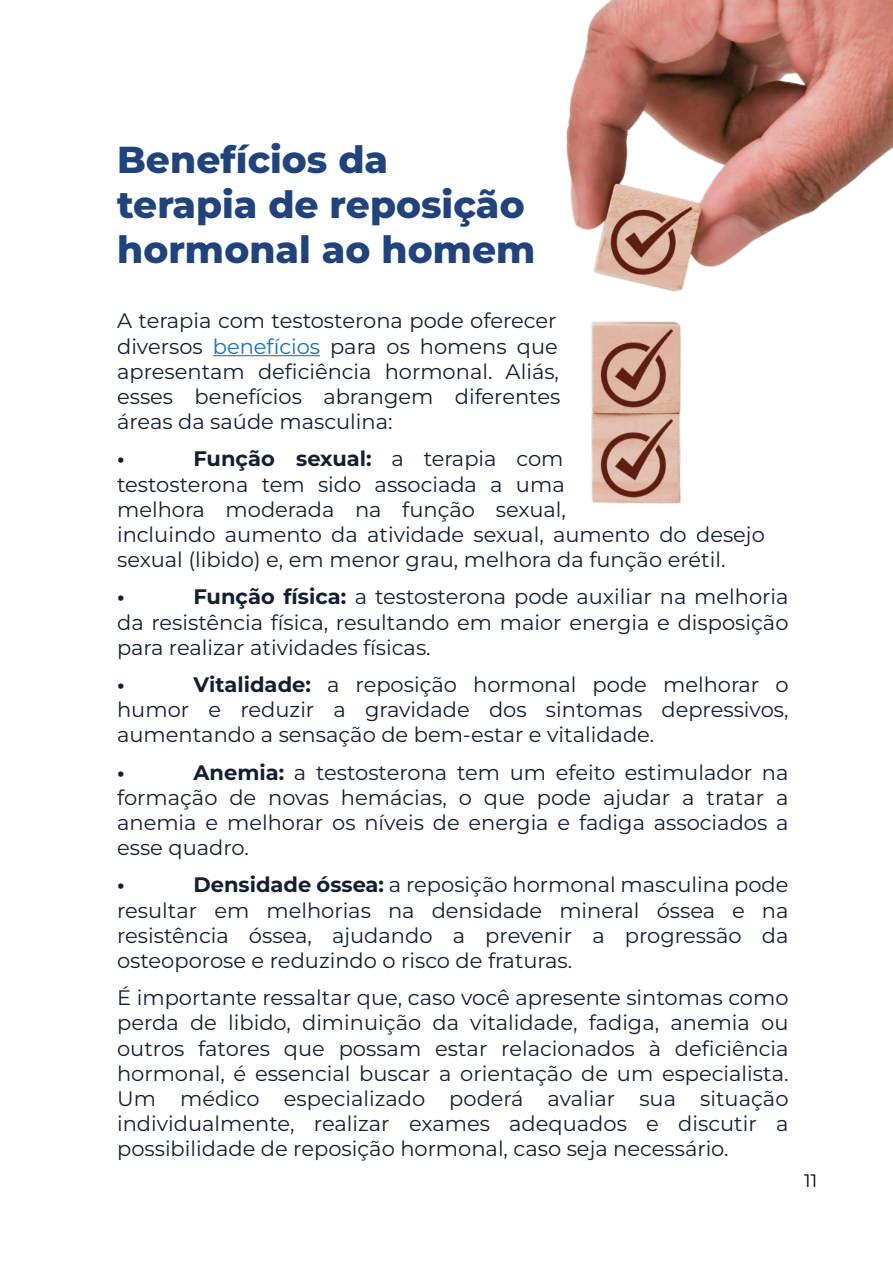
<style>
.page{position:relative;width:893px;height:1263px;background:#fff}
.page>*{position:absolute;margin:0;border:0;box-sizing:border-box;transform-origin:0 0}
.t1{font:800 37.5px/45px "Montserrat";color:#21437b}
.t2{font:21px/25.2px "Montserrat";color:#131f31;text-align:justify}
.t3{font:700 21px "Montserrat";color:#131f31}
.t4{font:18px "Montserrat";color:#000}
.s1{color:#1d71b8}
.s2{font-weight:700}
</style>
<div class="page">
<img style="left:212px;top:0;width:681px;height:504px">
<hr style="left:213px;top:355px;width:107px;height:1px;background:#1d71b8">
<h1 class="t1" style="left:117px;top:135px;width:420px">Benefícios da terapia de reposição hormonal ao homem</h1>
<p class="t2" style="left:117px;top:308px;width:445px;text-align:left">A terapia com testosterona pode oferecer diversos <span class="s1">benefícios</span> para os homens que apresentam deficiência hormonal. Aliás, esses benefícios abrangem diferentes áreas da saúde masculina:</p>
<p class="t3" style="left:117px;top:444px;width:9px">•</p>
<p class="t2" style="left:117px;top:446px;width:649px;text-align:left;text-indent:76px"><span class="s2">Função sexual:</span> a terapia com<br>testosterona tem sido associada a uma<br>melhora moderada na função sexual,<br>incluindo aumento da atividade sexual, aumento do desejo sexual (libido) e, em menor grau, melhora da função erétil.</p>
<p class="t3" style="left:117px;top:582px;width:9px">•</p>
<p class="t2" style="left:117px;top:584px;width:673px;text-indent:76px"><span class="s2">Função física:</span> a testosterona pode auxiliar na melhoria da resistência física, resultando em maior energia e disposição para realizar atividades físicas.</p>
<p class="t3" style="left:117px;top:669px;width:9px">•</p>
<p class="t2" style="left:117px;top:671px;width:673px;text-indent:76px"><span class="s2">Vitalidade:</span> a reposição hormonal pode melhorar o humor e reduzir a gravidade dos sintomas depressivos, aumentando a sensação de bem-estar e vitalidade.</p>
<p class="t3" style="left:117px;top:757px;width:9px">•</p>
<p class="t2" style="left:117px;top:759px;width:673px;text-indent:76px"><span class="s2">Anemia:</span> a testosterona tem um efeito estimulador na formação de novas hemácias, o que pode ajudar a tratar a anemia e melhorar os níveis de energia e fadiga associados a esse quadro.</p>
<p class="t3" style="left:117px;top:870px;width:9px">•</p>
<p class="t2" style="left:117px;top:871px;width:673px;text-indent:76px"><span class="s2">Densidade óssea:</span> a reposição hormonal masculina pode resultar em melhorias na densidade mineral óssea e na resistência óssea, ajudando a prevenir a progressão da osteoporose e reduzindo o risco de fraturas.</p>
<p class="t2" style="left:117px;top:984px;width:673px">É importante ressaltar que, caso você apresente sintomas como perda de libido, diminuição da vitalidade, fadiga, anemia ou outros fatores que possam estar relacionados à deficiência hormonal, é essencial buscar a orientação de um especialista.<br>Um médico especializado poderá avaliar sua situação individualmente, realizar exames adequados e discutir a possibilidade de reposição hormonal, caso seja necessário.</p>
<p class="t4" style="left:804px;top:1168px;width:14px">11</p>
</div>
